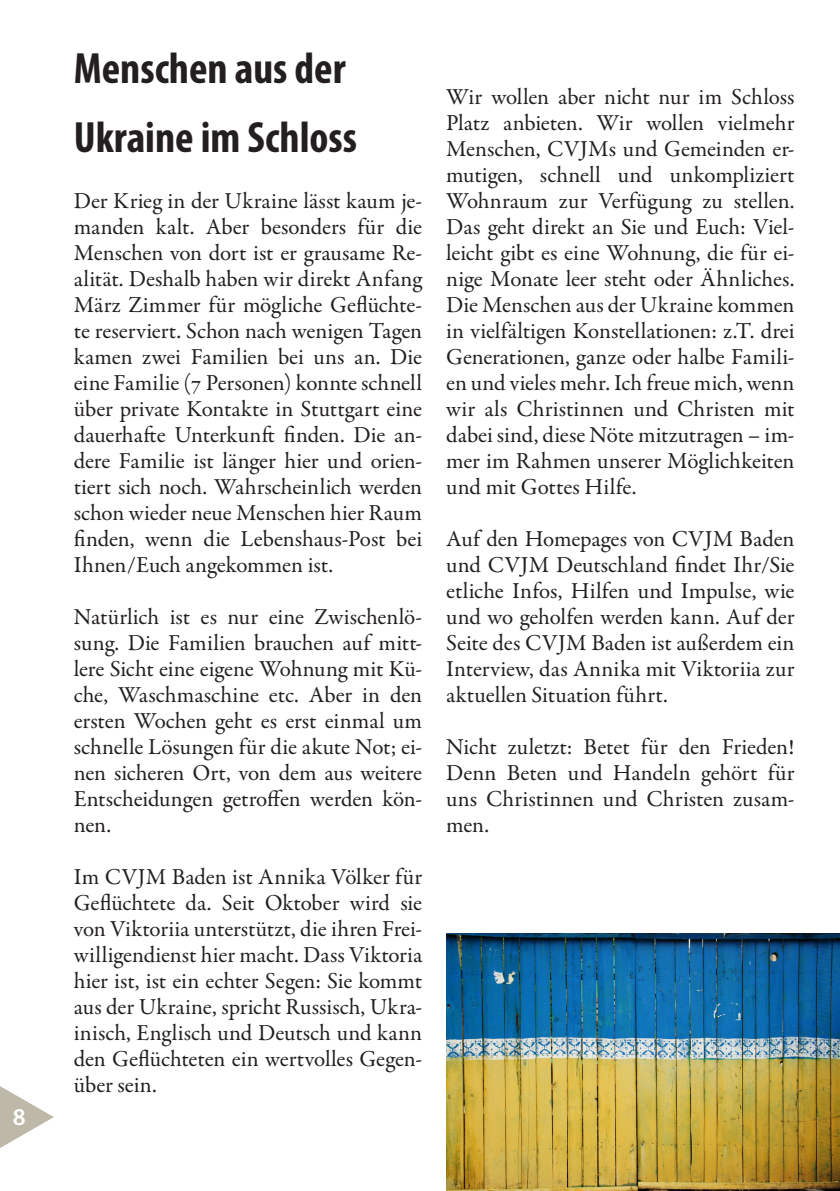
<style>
.page{position:relative;width:840px;height:1191px;background:#fff}
.page>*{position:absolute;margin:0;border:0;box-sizing:border-box;transform-origin:0 0}
.t1{font:700 condensed 44px/69.8px "Myriad Pro";color:#231f20}
.t2{font:600 24px "Myriad Pro";color:#fff}
.t3{font:23px/26px "Garamond Premr Pro";letter-spacing:-.005em;color:#231f20;text-align:justify}
</style>
<div class="page">
<svg style="left:0;top:1086px;width:54px;height:62px"></svg>
<img style="left:446px;top:933px;width:393px;height:258px">
<p class="t2" style="left:13px;top:1101px;width:14px">8</p>
<h1 class="t1" style="left:74px;top:32px;width:285px">Menschen aus der<br>Ukraine im Schloss</h1>
<p class="t3" style="left:74px;top:188px;width:350px">Der Krieg in der Ukraine lässt kaum je&shy;manden kalt. Aber besonders für die Menschen von dort ist er grausame Re&shy;alität. Deshalb haben wir direkt Anfang März Zimmer für mögliche Geflüchte&shy;te reserviert. Schon nach wenigen Tagen kamen zwei Familien bei uns an. Die eine Familie (7 Personen) konnte schnell über private Kontakte in Stuttgart eine dauerhafte Unterkunft finden. Die an&shy;dere Familie ist länger hier und orien&shy;tiert sich noch. Wahrscheinlich werden schon wieder neue Menschen hier Raum finden, wenn die Lebenshaus-Post bei Ihnen/Euch angekommen ist.</p>
<p class="t3" style="left:74px;top:604px;width:350px">Natürlich ist es nur eine Zwischenlö&shy;sung. Die Familien brauchen auf mitt&shy;lere Sicht eine eigene Wohnung mit Kü&shy;che, Waschmaschine etc. Aber in den ersten Wochen geht es erst einmal um schnelle Lösungen für die akute Not; ei&shy;nen sicheren Ort, von dem aus weitere Entscheidungen getroffen werden kön&shy;nen.</p>
<p class="t3" style="left:74px;top:864px;width:350px">Im CVJM Baden ist Annika Völker für Geflüchtete da. Seit Oktober wird sie von Viktoriia unterstützt, die ihren Frei&shy;willigendienst hier macht. Dass Viktoria hier ist, ist ein echter Segen: Sie kommt aus der Ukraine, spricht Russisch, Ukra&shy;inisch, Englisch und Deutsch und kann den Geflüchteten ein wertvolles Gegen&shy;über sein.</p>
<p class="t3" style="left:446px;top:84px;width:350px">Wir wollen aber nicht nur im Schloss Platz anbieten. Wir wollen vielmehr Menschen, CVJMs und Gemeinden er&shy;mutigen, schnell und unkompliziert Wohnraum zur Verfügung zu stellen.<br>Das geht direkt an Sie und Euch: Viel&shy;leicht gibt es eine Wohnung, die für ei&shy;nige Monate leer steht oder Ähnliches.<br>Die Menschen aus der Ukraine kommen in vielfältigen Konstellationen: z.T. drei Generationen, ganze oder halbe Famili&shy;en und vieles mehr. Ich freue mich, wenn wir als Christinnen und Christen mit dabei sind, diese Nöte mitzutragen – im&shy;mer im Rahmen unserer Möglichkeiten und mit Gottes Hilfe.</p>
<p class="t3" style="left:446px;top:526px;width:350px">Auf den Homepages von CVJM Baden und CVJM Deutschland findet Ihr/Sie etliche Infos, Hilfen und Impulse, wie und wo geholfen werden kann. Auf der Seite des CVJM Baden ist außerdem ein Interview, das Annika mit Viktoriia zur aktuellen Situation führt.</p>
<p class="t3" style="left:446px;top:734px;width:349px">Nicht zuletzt: Betet für den Frieden!<br>Denn Beten und Handeln gehört für uns Christinnen und Christen zusam&shy;men.</p>
</div>
